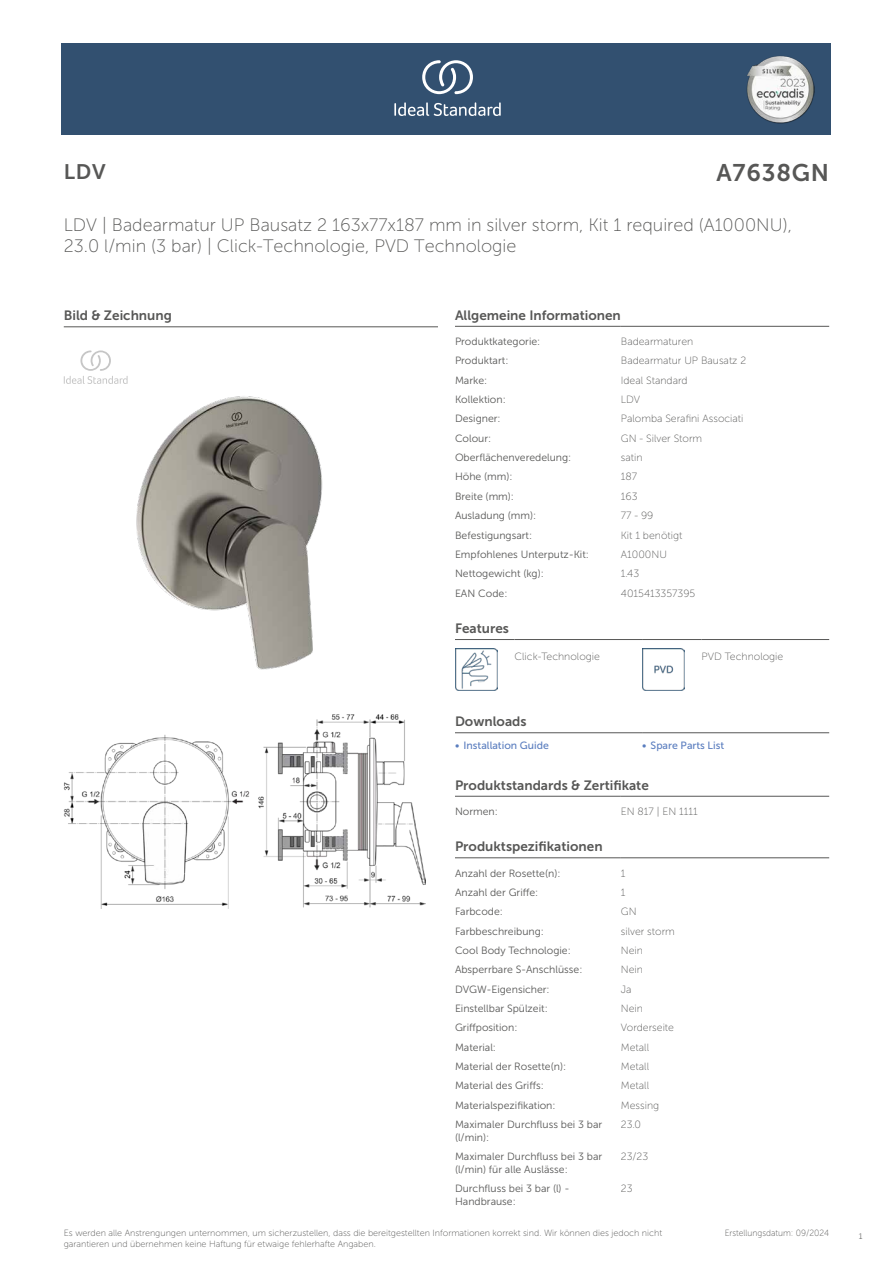
<style>
.page{position:relative;width:893px;height:1263px;background:#fff}
.page>*{position:absolute;margin:0;border:0;box-sizing:border-box;transform-origin:0 0}
.t1{font:24px "Museo Sans 700";letter-spacing:.035em;color:#575756}
.t2{font:21px "Museo Sans 700";color:#575756}
.t3{font:18px/21.6px "Museo Sans 100";color:#575756}
.t4{font:13.5px "Museo Sans 700";color:#575756}
.t5{font:10.5px/12.6px "Museo Sans 300";color:#575756}
.t6{font:10.5px "Museo Sans 100";color:#575756}
.t7{font:10.5px "Museo Sans 500";color:#5b7ebf}
.t8{font:9px/10.8px "Museo Sans 100";color:#575756}
.t9{font:9px "Museo Sans 100";color:#575756;scale:.95 1}
.t10{font:300 9px "Calibri";color:#575756;scale:.95 1}
</style>
<div class="page">
<div style="left:62px;top:43px;width:769px;height:91px;background:#325070"></div>
<hr style="left:455px;top:326px;width:166px;height:1px;background:#575756">
<hr style="left:621px;top:326px;width:208px;height:1px;background:#575756">
<hr style="left:455px;top:639px;width:59px;height:1px;background:#575756">
<hr style="left:514px;top:639px;width:128px;height:1px;background:#575756">
<hr style="left:642px;top:639px;width:60px;height:1px;background:#575756">
<hr style="left:702px;top:639px;width:127px;height:1px;background:#575756">
<img style="left:455px;top:648px;width:42px;height:43px">
<img style="left:642px;top:648px;width:43px;height:43px">
<hr style="left:455px;top:732px;width:187px;height:1px;background:#575756">
<hr style="left:642px;top:732px;width:187px;height:1px;background:#575756">
<hr style="left:455px;top:796px;width:166px;height:1px;background:#575756">
<hr style="left:621px;top:796px;width:208px;height:1px;background:#575756">
<hr style="left:455px;top:857px;width:166px;height:1px;background:#575756">
<hr style="left:621px;top:857px;width:208px;height:1px;background:#575756">
<img style="left:64px;top:714px;width:361px;height:194px">
<hr style="left:64px;top:327px;width:374px;height:1px;background:#575756">
<svg style="left:64px;top:350px;width:64px;height:34px"></svg>
<img style="left:136px;top:396px;width:187px;height:274px">
<svg style="left:394px;top:102px;width:107px;height:14px"></svg>
<svg style="left:422px;top:60px;width:51px;height:34px"></svg>
<img style="left:746px;top:56px;width:68px;height:67px">
<h2 class="t2" style="left:64px;top:160px;width:43px">LDV</h2>
<h1 class="t1" style="left:716px;top:160px;width:114px">A7638GN</h1>
<h3 class="t3" style="left:64px;top:214px;width:730px">LDV | Badearmatur UP Bausatz 2 163x77x187 mm in silver storm, Kit 1 required (A1000NU),<br>23.0 l/min (3 bar) | Click-Technologie, PVD Technologie</h3>
<p class="t4" style="left:64px;top:308px;width:110px">Bild &amp; Zeichnung</p>
<p class="t4" style="left:455px;top:308px;width:167px">Allgemeine Informationen</p>
<p class="t5" style="left:455px;top:335px;width:87px">Produktkategorie:</p>
<p class="t6" style="left:621px;top:336px;width:74px">Badearmaturen</p>
<p class="t5" style="left:455px;top:354px;width:55px">Produktart:</p>
<p class="t6" style="left:621px;top:355px;width:127px">Badearmatur UP Bausatz 2</p>
<p class="t5" style="left:455px;top:374px;width:34px">Marke:</p>
<p class="t6" style="left:621px;top:374px;width:68px">Ideal Standard</p>
<p class="t5" style="left:455px;top:393px;width:52px">Kollektion:</p>
<p class="t6" style="left:621px;top:394px;width:21px">LDV</p>
<p class="t5" style="left:455px;top:413px;width:47px">Designer:</p>
<p class="t6" style="left:621px;top:413px;width:124px">Palomba Serafini Associati</p>
<p class="t5" style="left:455px;top:432px;width:38px">Colour:</p>
<p class="t6" style="left:621px;top:433px;width:83px">GN - Silver Storm</p>
<p class="t5" style="left:455px;top:451px;width:118px">Oberflächenveredelung:</p>
<p class="t6" style="left:621px;top:452px;width:23px">satin</p>
<p class="t5" style="left:455px;top:471px;width:59px">Höhe (mm):</p>
<p class="t6" style="left:621px;top:471px;width:18px">187</p>
<p class="t5" style="left:455px;top:490px;width:61px">Breite (mm):</p>
<p class="t6" style="left:621px;top:491px;width:18px">163</p>
<p class="t5" style="left:455px;top:509px;width:83px">Ausladung (mm):</p>
<p class="t6" style="left:621px;top:510px;width:34px">77 - 99</p>
<p class="t5" style="left:455px;top:529px;width:79px">Befestigungsart:</p>
<p class="t6" style="left:621px;top:529px;width:63px">Kit 1 benötigt</p>
<p class="t5" style="left:455px;top:548px;width:135px">Empfohlenes Unterputz-Kit:</p>
<p class="t6" style="left:621px;top:549px;width:48px">A1000NU</p>
<p class="t5" style="left:455px;top:567px;width:90px">Nettogewicht (kg):</p>
<p class="t6" style="left:621px;top:568px;width:20px">1.43</p>
<p class="t5" style="left:455px;top:587px;width:54px">EAN Code:</p>
<p class="t6" style="left:621px;top:587px;width:76px">4015413357395</p>
<p class="t4" style="left:455px;top:621px;width:55px">Features</p>
<p class="t6" style="left:514px;top:651px;width:87px">Click-Technologie</p>
<p class="t6" style="left:702px;top:651px;width:83px">PVD Technologie</p>
<p class="t4" style="left:455px;top:714px;width:73px">Downloads</p>
<p class="t7" style="left:455px;top:740px;width:95px">• Installation Guide</p>
<p class="t7" style="left:642px;top:740px;width:84px">• Spare Parts List</p>
<p class="t4" style="left:455px;top:778px;width:195px">Produktstandards &amp; Zertifikate</p>
<p class="t5" style="left:455px;top:805px;width:44px">Normen:</p>
<p class="t6" style="left:621px;top:806px;width:79px">EN 817 | EN 1111</p>
<p class="t4" style="left:455px;top:839px;width:149px">Produktspezifikationen</p>
<p class="t5" style="left:455px;top:867px;width:107px">Anzahl der Rosette(n):</p>
<p class="t6" style="left:621px;top:867px;width:6px">1</p>
<p class="t5" style="left:455px;top:886px;width:85px">Anzahl der Griffe:</p>
<p class="t6" style="left:621px;top:887px;width:6px">1</p>
<p class="t5" style="left:455px;top:905px;width:49px">Farbcode:</p>
<p class="t6" style="left:621px;top:906px;width:17px">GN</p>
<p class="t5" style="left:455px;top:925px;width:90px">Farbbeschreibung:</p>
<p class="t6" style="left:621px;top:925px;width:56px">silver storm</p>
<p class="t5" style="left:455px;top:944px;width:117px">Cool Body Technologie:</p>
<p class="t6" style="left:621px;top:945px;width:24px">Nein</p>
<p class="t5" style="left:455px;top:963px;width:129px">Absperrbare S-Anschlüsse:</p>
<p class="t6" style="left:621px;top:964px;width:24px">Nein</p>
<p class="t5" style="left:455px;top:983px;width:96px">DVGW-Eigensicher:</p>
<p class="t6" style="left:621px;top:983px;width:12px">Ja</p>
<p class="t5" style="left:455px;top:1002px;width:94px">Einstellbar Spülzeit:</p>
<p class="t6" style="left:621px;top:1003px;width:24px">Nein</p>
<p class="t5" style="left:455px;top:1021px;width:64px">Griffposition:</p>
<p class="t6" style="left:621px;top:1022px;width:55px">Vorderseite</p>
<p class="t5" style="left:455px;top:1041px;width:43px">Material:</p>
<p class="t6" style="left:621px;top:1041px;width:30px">Metall</p>
<p class="t5" style="left:455px;top:1060px;width:113px">Material der Rosette(n):</p>
<p class="t6" style="left:621px;top:1061px;width:30px">Metall</p>
<p class="t5" style="left:455px;top:1079px;width:90px">Material des Griffs:</p>
<p class="t6" style="left:621px;top:1080px;width:30px">Metall</p>
<p class="t5" style="left:455px;top:1099px;width:102px">Materialspezifikation:</p>
<p class="t6" style="left:621px;top:1099px;width:40px">Messing</p>
<p class="t5" style="left:455px;top:1118px;width:149px">Maximaler Durchfluss bei 3 bar (l/min):</p>
<p class="t6" style="left:621px;top:1119px;width:22px">23.0</p>
<p class="t5" style="left:455px;top:1150px;width:149px">Maximaler Durchfluss bei 3 bar (l/min) für alle Auslässe:</p>
<p class="t6" style="left:621px;top:1151px;width:29px">23/23</p>
<p class="t5" style="left:455px;top:1182px;width:116px">Durchfluss bei 3 bar (l) -<br>Handbrause:</p>
<p class="t6" style="left:621px;top:1183px;width:13px">23</p>
<p class="t8" style="left:64px;top:1227px;width:600px">Es werden alle Anstrengungen unternommen, um sicherzustellen, dass die bereitgestellten Informationen korrekt sind. Wir können dies jedoch nicht garantieren und übernehmen keine Haftung für etwaige fehlerhafte Angaben.</p>
<p class="t9" style="left:725px;top:1228px;width:111px">Erstellungsdatum: 09/2024</p>
<p class="t10" style="left:858px;top:1230px;width:6px">1</p>
</div>
